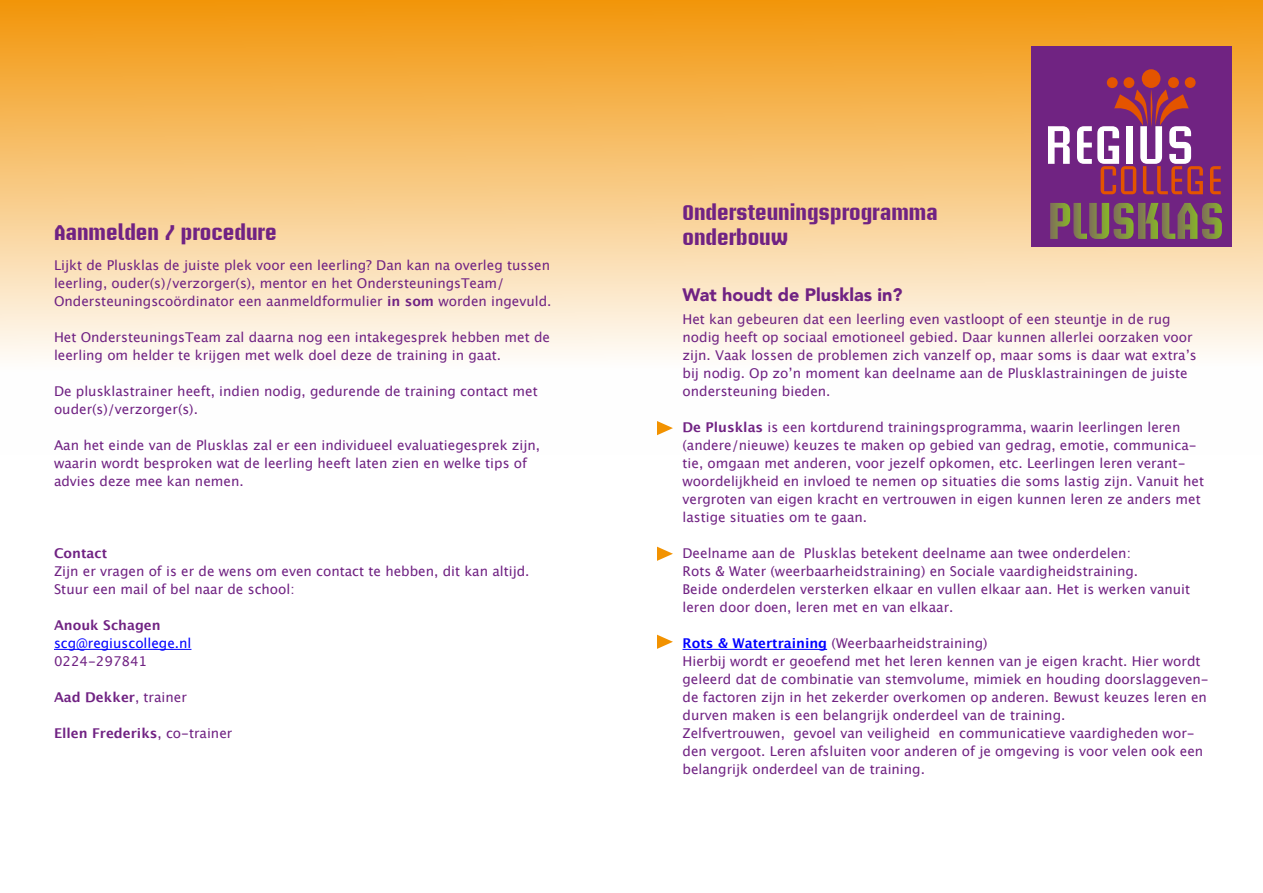
<style>
.page{position:relative;width:1263px;height:893px;background:#fff}
.page>*{position:absolute;margin:0;border:0;box-sizing:border-box;transform-origin:0 0}
.t1{font:700 21px/25.2px "Briem Akademi Std";color:#702283}
.t2{font:900 18px "Avenir";color:#702283}
.t3{font:13.5px/18px "Lucida Grande";color:#702283}
.t4{font:700 13.5px "Lucida Grande";color:#702283}
.t5{font:13.5px "Lucida Grande";color:#00f}
.s1{font-weight:700}
.s2{font-weight:400}
.s3{font-weight:700;color:#00f}
</style>
<div class="page">
<div style="left:0;top:0;width:1263px;height:455px;background:linear-gradient(to bottom,#f39911,#fff)"></div>
<div style="left:1031px;top:46px;width:201px;height:201px;background:#702382"></div>
<svg style="left:1048px;top:126px;width:22px;height:38px"></svg>
<svg style="left:1210px;top:166px;width:11px;height:28px"></svg>
<svg style="left:1050px;top:203px;width:172px;height:36px"></svg>
<div style="left:1142px;top:69px;width:18px;height:19px;background:#e45400;border-radius:50%"></div>
<div style="left:1168px;top:77px;width:11px;height:11px;background:#e45400;border-radius:50%"></div>
<div style="left:1185px;top:77px;width:10px;height:11px;background:#e45400;border-radius:50%"></div>
<div style="left:1107px;top:77px;width:11px;height:11px;background:#e45400;border-radius:50%"></div>
<div style="left:1123px;top:77px;width:11px;height:11px;background:#e45400;border-radius:50%"></div>
<svg style="left:1077px;top:89px;width:126px;height:105px"></svg>
<hr style="left:682px;top:649px;width:145px;height:1px;background:#00f">
<svg style="left:657px;top:421px;width:16px;height:14px"></svg>
<svg style="left:657px;top:547px;width:16px;height:14px"></svg>
<svg style="left:657px;top:635px;width:16px;height:14px"></svg>
<hr style="left:54px;top:649px;width:137px;height:1px;background:#00f">
<h1 class="t1" style="left:54px;top:220px;width:224px">Aanmelden / procedure</h1>
<p class="t3" style="left:54px;top:256px;width:499px">Lijkt de Plusklas de juiste plek voor een leerling? Dan kan na overleg tussen leerling, ouder(s)/verzorger(s), mentor en het OndersteuningsTeam/<br>Ondersteuningscoördinator een aanmeldformulier <span class="s1">in som</span> worden ingevuld.</p>
<p class="t3" style="left:54px;top:328px;width:497px">Het OndersteuningsTeam zal daarna nog een intakegesprek hebben met de leerling om helder te krijgen met welk doel deze de training in gaat.</p>
<p class="t3" style="left:54px;top:382px;width:485px">De plusklastrainer heeft, indien nodig, gedurende de training contact met ouder(s)/verzorger(s).</p>
<p class="t3" style="left:54px;top:436px;width:488px">Aan het einde van de Plusklas zal er een individueel evaluatiegesprek zijn, waarin wordt besproken wat de leerling heeft laten zien en welke tips of advies deze mee kan nemen.</p>
<p class="t4" style="left:54px;top:542px;width:55px">Contact</p>
<p class="t3" style="left:54px;top:562px;width:477px">Zijn er vragen of is er de wens om even contact te hebben, dit kan altijd.<br>Stuur een mail of bel naar de school:</p>
<p class="t4" style="left:54px;top:614px;width:108px">Anouk Schagen</p>
<p class="t5" style="left:54px;top:635px;width:139px">scg@regiuscollege.nl</p>
<p class="t3" style="left:54px;top:652px;width:95px">0224-297841</p>
<p class="t4" style="left:54px;top:686px;width:134px">Aad Dekker<span class="s2">, trainer</span></p>
<p class="t4" style="left:54px;top:722px;width:180px">Ellen Frederiks<span class="s2">, co-trainer</span></p>
<h1 class="t1" style="left:682px;top:200px;width:257px">Ondersteuningsprogramma onderbouw</h1>
<h2 class="t2" style="left:682px;top:279px;width:222px">Wat houdt de Plusklas in?</h2>
<p class="t3" style="left:682px;top:310px;width:516px">Het kan gebeuren dat een leerling even vastloopt of een steuntje in de rug nodig heeft op sociaal emotioneel gebied. Daar kunnen allerlei oorzaken voor zijn. Vaak lossen de problemen zich vanzelf op, maar soms is daar wat extra’s bij nodig. Op zo’n moment kan deelname aan de Plusklastrainingen de juiste ondersteuning bieden.</p>
<p class="t3" style="left:682px;top:418px;width:523px"><span class="s1">De Plusklas</span> is een kortdurend trainingsprogramma, waarin leerlingen leren (andere/nieuwe) keuzes te maken op gebied van gedrag, emotie, communica&shy;tie, omgaan met anderen, voor jezelf opkomen, etc. Leerlingen leren verant&shy;woordelijkheid en invloed te nemen op situaties die soms lastig zijn. Vanuit het vergroten van eigen kracht en vertrouwen in eigen kunnen leren ze anders met lastige situaties om te gaan.</p>
<p class="t3" style="left:682px;top:544px;width:509px">Deelname aan de Plusklas betekent deelname aan twee onderdelen:<br>Rots &amp; Water (weerbaarheidstraining) en Sociale vaardigheidstraining.<br>Beide onderdelen versterken elkaar en vullen elkaar aan. Het is werken vanuit leren door doen, leren met en van elkaar.</p>
<p class="t3" style="left:682px;top:634px;width:528px"><span class="s3">Rots &amp; Watertraining</span> (Weerbaarheidstraining)<br>Hierbij wordt er geoefend met het leren kennen van je eigen kracht. Hier wordt geleerd dat de combinatie van stemvolume, mimiek en houding doorslaggeven&shy;de factoren zijn in het zekerder overkomen op anderen. Bewust keuzes leren en durven maken is een belangrijk onderdeel van de training.<br>Zelfvertrouwen, gevoel van veiligheid en communicatieve vaardigheden wor&shy;den vergoot. Leren afsluiten voor anderen of je omgeving is voor velen ook een belangrijk onderdeel van de training.</p>
</div>
